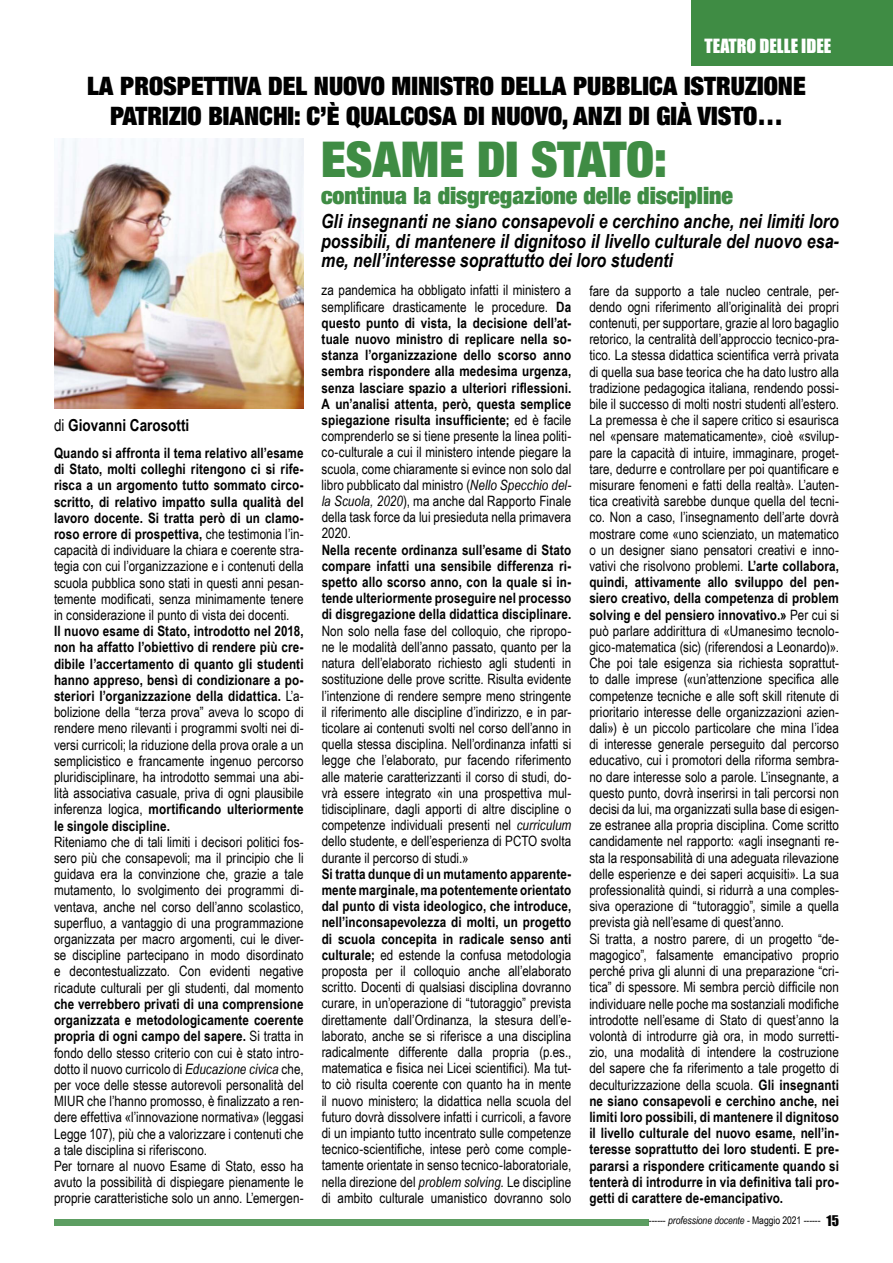
<style>
.page{position:relative;width:893px;height:1263px;background:#fff}
.page>*{position:absolute;margin:0;border:0;box-sizing:border-box;transform-origin:0 0}
.t1{font:900 expanded 49.5px "Helvetica Neue";color:#3f8c44}
.t2{font:900 expanded 25.5px/30px "Helvetica Neue";color:#000;text-align:center}
.t3{font:900 expanded 23.85px "Helvetica Neue";color:#3f8c44}
.t4{font:italic 700 19.5px/19.5px "Arial Narrow";color:#000;text-align:justify}
.t5{font:18px "Impact";color:#fff}
.t6{font:700 16.5px "Arial Narrow";color:#000}
.t7{font:14.25px/16.2px "Arial Narrow";letter-spacing:.005em;color:#000;text-align:justify}
.t8{font:700 14.25px/16.2px "Arial Narrow";letter-spacing:.01em;color:#000;text-align:justify}
.t9{font:10.5px "Arial Narrow";letter-spacing:-.005em;color:#000}
.s1{font-weight:400}
.s2{font-weight:700}
.s3{font-style:italic}
.s4{font-family:"Impact";font-size:13.5px}
</style>
<div class="page">
<div style="left:54px;top:1219px;width:594px;height:6px;background:#5d9e62"></div>
<img style="left:54px;top:138px;width:250px;height:270px">
<div style="left:692px;top:0;width:201px;height:65px;background:#3f8c44"></div>
<p class="t5" style="left:705px;top:32px;width:128px">TEATRO DELLE IDEE</p>
<h2 class="t2" style="left:87px;top:70px;width:720px">LA PROSPETTIVA DEL NUOVO MINISTRO DELLA PUBBLICA ISTRUZIONE<br>PATRIZIO BIANCHI: C’È QUALCOSA DI NUOVO, ANZI DI GIÀ VISTO…</h2>
<p class="t6" style="left:54px;top:412px;width:137px"><span class="s1">di</span> Giovanni Carosotti</p>
<p class="t7" style="left:54px;top:444px;width:251px"><span class="s2">Quando si affronta il tema relativo all’esame di Stato, molti colleghi ritengono ci si rife&shy;risca a un argomento tutto sommato circo&shy;scritto, di relativo impatto sulla qualità del lavoro docente. Si tratta però di un clamo&shy;roso errore di prospettiva,</span> che testimonia l’in&shy;capacità di individuare la chiara e coerente stra&shy;tegia con cui l’organizzazione e i contenuti della scuola pubblica sono stati in questi anni pesan&shy;temente modificati, senza minimamente tenere in considerazione il punto di vista dei docenti.</p>
<p class="t7" style="left:54px;top:622px;width:251px"><span class="s2">Il nuovo esame di Stato, introdotto nel 2018, non ha affatto l’obiettivo di rendere più cre&shy;dibile l’accertamento di quanto gli studenti hanno appreso, bensì di condizionare a po&shy;steriori l’organizzazione della didattica.</span> L’a&shy;bolizione della “terza prova” aveva lo scopo di rendere meno rilevanti i programmi svolti nei di&shy;versi curricoli; la riduzione della prova orale a un semplicistico e francamente ingenuo percorso pluridisciplinare, ha introdotto semmai una abi&shy;lità associativa casuale, priva di ogni plausibile inferenza logica, <span class="s2">mortificando ulteriormente le singole discipline.</span></p>
<p class="t7" style="left:54px;top:833px;width:251px">Riteniamo che di tali limiti i decisori politici fos&shy;sero più che consapevoli; ma il principio che li guidava era la convinzione che, grazie a tale mutamento, lo svolgimento dei programmi di&shy;ventava, anche nel corso dell’anno scolastico, superfluo, a vantaggio di una programmazione organizzata per macro argomenti, cui le diver&shy;se discipline partecipano in modo disordinato e decontestualizzato. Con evidenti negative ricadute culturali per gli studenti, dal momento</p>
<p class="t7" style="left:54px;top:995px;width:251px;text-align:left"><span class="s2">che verrebbero privati di una comprensione organizzata e metodologicamente coerente propria di ogni campo del sapere.</span> Si tratta in fondo dello stesso criterio con cui è stato intro&shy;dotto il nuovo curricolo di <span class="s3">Educazione civica</span> che, per voce delle stesse autorevoli personalità del MIUR che l’hanno promosso, è finalizzato a ren&shy;dere effettiva «l’innovazione normativa» (leggasi Legge 107), più che a valorizzare i contenuti che a tale disciplina si riferiscono.<br>Per tornare al nuovo Esame di Stato, esso ha avuto la possibilità di dispiegare pienamente le proprie caratteristiche solo un anno. L’emergen-</p>
<h1 class="t1" style="left:321px;top:128px;width:347px">ESAME DI STATO:</h1>
<h3 class="t3" style="left:321px;top:180px;width:413px">continua la disgregazione delle discipline</h3>
<h3 class="t4" style="left:321px;top:211px;width:519px">Gli insegnanti ne siano consapevoli e cerchino anche, nei limiti loro possibili, di mantenere il dignitoso il livello culturale del nuovo esa&shy;me, nell’interesse soprattutto dei loro studenti</h3>
<p class="t7" style="left:322px;top:282px;width:251px">za pandemica ha obbligato infatti il ministero a semplificare drasticamente le procedure. <span class="s2">Da questo punto di vista, la decisione dell’at&shy;tuale nuovo ministro di replicare nella so&shy;stanza l’organizzazione dello scorso anno sembra rispondere alla medesima urgenza, senza lasciare spazio a ulteriori riflessioni.<br>A un’analisi attenta, però, questa semplice spiegazione risulta insufficiente;</span> ed è facile comprenderlo se si tiene presente la linea politi&shy;co-culturale a cui il ministero intende piegare la scuola, come chiaramente si evince non solo dal libro pubblicato dal ministro (<span class="s3">Nello Specchio del&shy;la Scuola, 2020</span>), ma anche dal Rapporto Finale della task force da lui presieduta nella primavera 2020.</p>
<p class="t8" style="left:322px;top:541px;width:251px">Nella recente ordinanza sull’esame di Stato compare infatti una sensibile differenza ri&shy;spetto allo scorso anno, con la quale si in&shy;tende ulteriormente proseguire nel processo di disgregazione della didattica disciplinare.</p>
<p class="t7" style="left:322px;top:622px;width:251px">Non solo nella fase del colloquio, che ripropo&shy;ne le modalità dell’anno passato, quanto per la natura dell’elaborato richiesto agli studenti in sostituzione delle prove scritte. Risulta evidente l’intenzione di rendere sempre meno stringente il riferimento alle discipline d’indirizzo, e in par&shy;ticolare ai contenuti svolti nel corso dell’anno in quella stessa disciplina. Nell’ordinanza infatti si legge che l’elaborato, pur facendo riferimento alle materie caratterizzanti il corso di studi, do&shy;vrà essere integrato «in una prospettiva mul&shy;tidisciplinare, dagli apporti di altre discipline o competenze individuali presenti nel <span class="s3">curriculum </span>dello studente, e dell’esperienza di PCTO svolta durante il percorso di studi.»</p>
<p class="t7" style="left:322px;top:865px;width:251px"><span class="s2">Si tratta dunque di un mutamento apparente&shy;mente marginale, ma potentemente orientato dal punto di vista ideologico, che introduce, nell’inconsapevolezza di molti, un progetto di scuola concepita in radicale senso anti culturale;</span> ed estende la confusa metodologia proposta per il colloquio anche all’elaborato scritto. Docenti di qualsiasi disciplina dovranno curare, in un’operazione di “tutoraggio” prevista direttamente dall’Ordinanza, la stesura dell’e&shy;laborato, anche se si riferisce a una disciplina radicalmente differente dalla propria (p.es., matematica e fisica nei Licei scientifici). Ma tut&shy;to ciò risulta coerente con quanto ha in mente il nuovo ministero; la didattica nella scuola del futuro dovrà dissolvere infatti i curricoli, a favore di un impianto tutto incentrato sulle competenze tecnico-scientifiche, intese però come comple&shy;tamente orientate in senso tecnico-laboratoriale, nella direzione del <span class="s3">problem solving.</span> Le discipline di ambito culturale umanistico dovranno solo</p>
<p class="t7" style="left:589px;top:282px;width:251px;text-align:left">fare da supporto a tale nucleo centrale, per&shy;dendo ogni riferimento all’originalità dei propri contenuti, per supportare, grazie al loro bagaglio retorico, la centralità dell’approccio tecnico-pra&shy;tico. La stessa didattica scientifica verrà privata di quella sua base teorica che ha dato lustro alla tradizione pedagogica italiana, rendendo possi&shy;bile il successo di molti nostri studenti all’estero.<br>La premessa è che il sapere critico si esaurisca nel «pensare matematicamente», cioè «svilup&shy;pare la capacità di intuire, immaginare, proget&shy;tare, dedurre e controllare per poi quantificare e misurare fenomeni e fatti della realtà». L’auten&shy;tica creatività sarebbe dunque quella del tecni&shy;co. Non a caso, l’insegnamento dell’arte dovrà mostrare come «uno scienziato, un matematico o un designer siano pensatori creativi e inno&shy;vativi che risolvono problemi. <span class="s2">L’arte collabora, quindi, attivamente allo sviluppo del pen&shy;siero creativo, della competenza di problem solving e del pensiero innovativo.»</span> Per cui si può parlare addirittura di «Umanesimo tecnolo&shy;gico-matematica (sic) (riferendosi a Leonardo)».<br>Che poi tale esigenza sia richiesta soprattut&shy;to dalle imprese («un’attenzione specifica alle competenze tecniche e alle soft skill ritenute di prioritario interesse delle organizzazioni azien&shy;dali») è un piccolo particolare che mina l’idea di interesse generale perseguito dal percorso educativo, cui i promotori della riforma sembra&shy;no dare interesse solo a parole. L’insegnante, a questo punto, dovrà inserirsi in tali percorsi non decisi da lui, ma organizzati sulla base di esigen&shy;ze estranee alla propria disciplina. Come scritto candidamente nel rapporto: «agli insegnanti re&shy;sta la responsabilità di una adeguata rilevazione delle esperienze e dei saperi acquisiti». La sua professionalità quindi, si ridurrà a una comples&shy;siva operazione di “tutoraggio”, simile a quella prevista già nell’esame di quest’anno.<br>Si tratta, a nostro parere, di un progetto “de&shy;magogico”, falsamente emancipativo proprio perché priva gli alunni di una preparazione “cri&shy;tica” di spessore. Mi sembra perciò difficile non individuare nelle poche ma sostanziali modifiche introdotte nell’esame di Stato di quest’anno la volontà di introdurre già ora, in modo surretti&shy;zio, una modalità di intendere la costruzione del sapere che fa riferimento a tale progetto di deculturizzazione della scuola. <span class="s2">Gli insegnanti ne siano consapevoli e cerchino anche, nei limiti loro possibili, di mantenere il dignitoso il livello culturale del nuovo esame, nell’in&shy;teresse soprattutto dei loro studenti. E pre&shy;pararsi a rispondere criticamente quando si tenterà di introdurre in via definitiva tali pro&shy;getti di carattere de-emancipativo.</span></p>
<p class="t9" style="left:649px;top:1213px;width:192px">------ <span class="s3">professione docente</span> - Maggio 2021 ------ <span class="s4">15</span></p>
</div>
